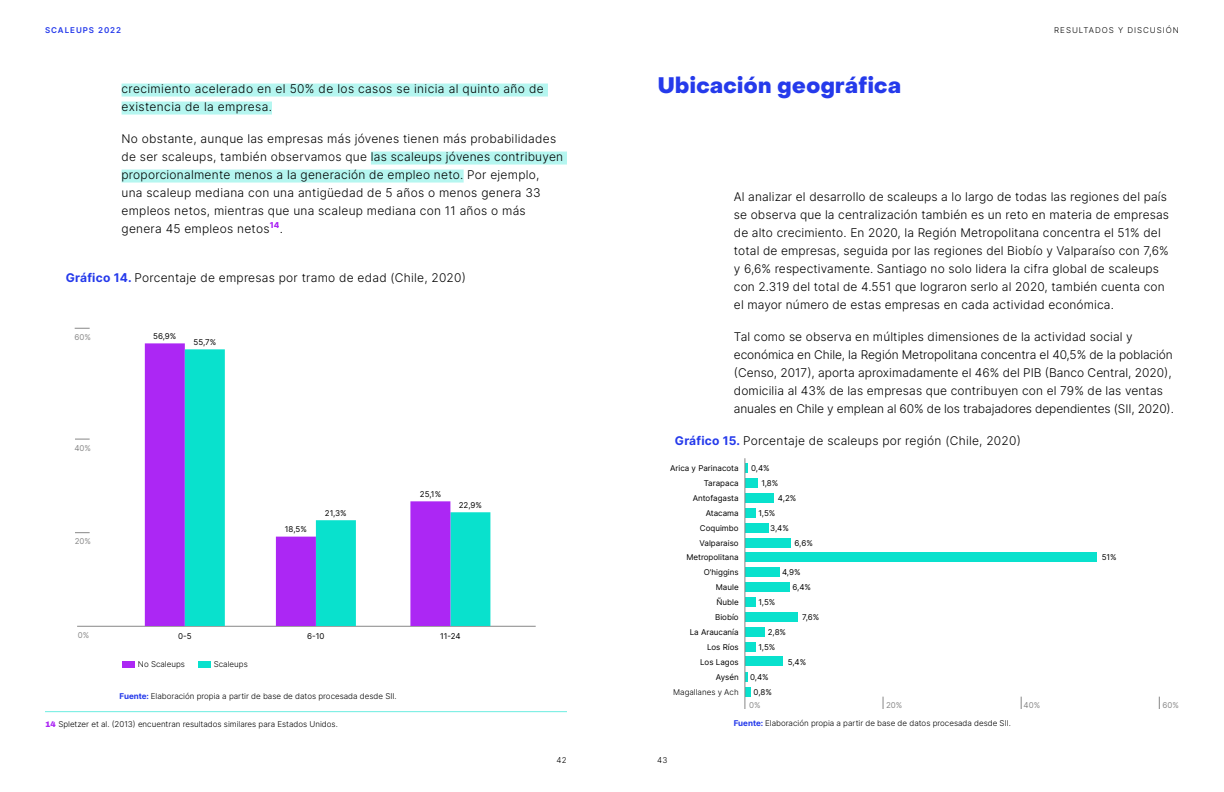
<style>
.page{position:relative;width:1224px;height:792px;background:#fff}
.page>*{position:absolute;margin:0;border:0;box-sizing:border-box;transform-origin:0 0}
.t1{font:800 22px "Object Sans";letter-spacing:.02em;color:#253aeb}
.t2{font:300 12px/18px "Inter";letter-spacing:.01em;color:#000}
.t3{font:300 12px/18px "Inter";letter-spacing:.03em;color:#000}
.t4{font:8px/14.9px "Inter";color:#000}
.t5{font:300 8px "Inter";color:#000}
.t6{font:8px "Inter";color:#878787}
.t7{font:300 8px "Inter";letter-spacing:.12em;color:#000}
.t8{font:600 8px "Inter";letter-spacing:.12em;color:#253aeb}
.s1{font-weight:700;color:#253aeb}
.s2{font-family:"Archivo";font-weight:900;color:#ac27f4}
</style>
<div class="page">
<svg style="left:746px;top:463px;width:2px;height:10px"></svg>
<div style="left:745px;top:478px;width:12px;height:10px;background:#09e1cd"></div>
<div style="left:745px;top:493px;width:29px;height:10px;background:#09e1cd"></div>
<div style="left:745px;top:508px;width:11px;height:10px;background:#09e1cd"></div>
<div style="left:745px;top:523px;width:23px;height:10px;background:#09e1cd"></div>
<div style="left:745px;top:538px;width:46px;height:10px;background:#09e1cd"></div>
<div style="left:745px;top:553px;width:352px;height:9px;background:#09e1cd"></div>
<div style="left:745px;top:567px;width:34px;height:10px;background:#09e1cd"></div>
<div style="left:745px;top:582px;width:45px;height:10px;background:#09e1cd"></div>
<div style="left:745px;top:597px;width:11px;height:10px;background:#09e1cd"></div>
<div style="left:745px;top:612px;width:53px;height:10px;background:#09e1cd"></div>
<div style="left:745px;top:627px;width:20px;height:10px;background:#09e1cd"></div>
<div style="left:745px;top:642px;width:11px;height:10px;background:#09e1cd"></div>
<div style="left:745px;top:656px;width:37px;height:10px;background:#09e1cd"></div>
<svg style="left:746px;top:672px;width:2px;height:10px"></svg>
<div style="left:745px;top:687px;width:5px;height:10px;background:#09e1cd"></div>
<div style="left:122px;top:84px;width:426px;height:13px;background:#b5f6f0"></div>
<div style="left:122px;top:102px;width:150px;height:13px;background:#b5f6f0"></div>
<div style="left:371px;top:152px;width:196px;height:13px;background:#b5f6f0"></div>
<div style="left:122px;top:170px;width:342px;height:13px;background:#b5f6f0"></div>
<hr style="left:45px;top:711px;width:522px;height:1px;background:#6bede1">
<svg style="left:75px;top:532px;width:15px;height:1px"></svg>
<svg style="left:75px;top:439px;width:15px;height:1px"></svg>
<svg style="left:75px;top:328px;width:15px;height:1px"></svg>
<hr style="left:77px;top:626px;width:459px;height:1px;background:#878787">
<div style="left:145px;top:343px;width:40px;height:283px;background:#ac27f4"></div>
<div style="left:185px;top:349px;width:40px;height:277px;background:#09e1cd"></div>
<div style="left:316px;top:520px;width:40px;height:106px;background:#09e1cd"></div>
<div style="left:450px;top:512px;width:40px;height:114px;background:#09e1cd"></div>
<div style="left:276px;top:537px;width:40px;height:89px;background:#ac27f4"></div>
<div style="left:410px;top:501px;width:40px;height:125px;background:#ac27f4"></div>
<div style="left:122px;top:661px;width:13px;height:6px;background:#ac27f4"></div>
<div style="left:198px;top:661px;width:13px;height:6px;background:#09e1cd"></div>
<svg style="left:1021px;top:697px;width:1px;height:12px"></svg>
<svg style="left:883px;top:697px;width:1px;height:12px"></svg>
<svg style="left:1159px;top:697px;width:1px;height:12px"></svg>
<hr style="left:745px;top:458px;width:1px;height:251px;background:#878787">
<p class="t8" style="left:45px;top:24px;width:78px">SCALEUPS 2022</p>
<p class="t3" style="left:122px;top:79px;width:424px">crecimiento acelerado en el 50% de los casos se inicia al quinto año de existencia de la empresa.</p>
<p class="t2" style="left:122px;top:129px;width:443px">No obstante, aunque las empresas más jóvenes tienen más probabilidades de ser scaleups, también observamos que las scaleups jóvenes contribuyen proporcionalmente menos a la generación de empleo neto. Por ejemplo, una scaleup mediana con una antigüedad de 5 años o menos genera 33 empleos netos, mientras que una scaleup mediana con 11 años o más genera 45 empleos netos<sup>14</sup>.</p>
<p class="t2" style="left:66px;top:268px;width:402px"><span class="s1">Gráfico 14.</span> Porcentaje de empresas por tramo de edad (Chile, 2020)</p>
<p class="t6" style="left:75px;top:331px;width:18px">60%</p>
<p class="t4" style="left:153px;top:328px;width:25px">56,9%</p>
<p class="t4" style="left:193px;top:334px;width:24px">55,7%</p>
<p class="t6" style="left:74px;top:442px;width:18px">40%</p>
<p class="t6" style="left:75px;top:535px;width:18px">20%</p>
<p class="t4" style="left:285px;top:521px;width:23px">18,5%</p>
<p class="t4" style="left:325px;top:505px;width:23px">21,3%</p>
<p class="t4" style="left:420px;top:486px;width:23px">25,1%</p>
<p class="t4" style="left:459px;top:497px;width:25px">22,9%</p>
<p class="t6" style="left:78px;top:629px;width:13px">0%</p>
<p class="t4" style="left:178px;top:629px;width:15px">0-5</p>
<p class="t4" style="left:307px;top:629px;width:19px">6-10</p>
<p class="t4" style="left:440px;top:629px;width:22px">11-24</p>
<p class="t5" style="left:138px;top:658px;width:48px">No Scaleups</p>
<p class="t5" style="left:214px;top:658px;width:35px">Scaleups</p>
<p class="t5" style="left:120px;top:690px;width:279px"><span class="s1">Fuente:</span> Elaboración propia a partir de base de datos procesada desde SII.</p>
<p class="t5" style="left:45px;top:718px;width:294px"><span class="s2">14</span> Spletzer et al. (2013) encuentran resultados similares para Estados Unidos.</p>
<h1 class="t1" style="left:658px;top:72px;width:245px">Ubicación geográfica</h1>
<p class="t7" style="left:1054px;top:24px;width:126px">RESULTADOS Y DISCUSIÓN</p>
<p class="t2" style="left:734px;top:187px;width:437px">Al analizar el desarrollo de scaleups a lo largo de todas las regiones del país se observa que la centralización también es un reto en materia de empresas de alto crecimiento. En 2020, la Región Metropolitana concentra el 51% del total de empresas, seguida por las regiones del Biobío y Valparaíso con 7,6% y 6,6% respectivamente. Santiago no solo lidera la cifra global de scaleups con 2.319 del total de 4.551 que lograron serlo al 2020, también cuenta con el mayor número de estas empresas en cada actividad económica.</p>
<p class="t2" style="left:734px;top:327px;width:441px">Tal como se observa en múltiples dimensiones de la actividad social y económica en Chile, la Región Metropolitana concentra el 40,5% de la población (Censo, 2017), aporta aproximadamente el 46% del PIB (Banco Central, 2020), domicilia al 43% de las empresas que contribuyen con el 79% de las ventas anuales en Chile y emplean al 60% de los trabajadores dependientes (SII, 2020).</p>
<p class="t2" style="left:675px;top:432px;width:347px"><span class="s1">Gráfico 15.</span> Porcentaje de scaleups por región (Chile, 2020)</p>
<p class="t4" style="left:670px;top:460px;width:70px">Arica y Parinacota</p>
<p class="t4" style="left:704px;top:475px;width:36px">Tarapaca</p>
<p class="t4" style="left:693px;top:490px;width:47px">Antofagasta</p>
<p class="t4" style="left:706px;top:505px;width:34px">Atacama</p>
<p class="t4" style="left:700px;top:520px;width:40px">Coquimbo</p>
<p class="t4" style="left:700px;top:535px;width:41px">Valparaiso</p>
<p class="t4" style="left:686px;top:550px;width:54px">Metropolitana</p>
<p class="t4" style="left:704px;top:565px;width:36px">O'higgins</p>
<p class="t4" style="left:716px;top:580px;width:24px">Maule</p>
<p class="t4" style="left:716px;top:595px;width:24px">Ñuble</p>
<p class="t4" style="left:715px;top:610px;width:25px">Biobío</p>
<p class="t4" style="left:690px;top:625px;width:50px">La Araucanía</p>
<p class="t4" style="left:707px;top:640px;width:33px">Los Ríos</p>
<p class="t4" style="left:700px;top:655px;width:40px">Los Lagos</p>
<p class="t4" style="left:716px;top:669px;width:24px">Aysén</p>
<p class="t5" style="left:673px;top:686px;width:67px">Magallanes y Ach</p>
<p class="t4" style="left:751px;top:460px;width:20px">0,4%</p>
<p class="t4" style="left:761px;top:475px;width:18px">1,8%</p>
<p class="t4" style="left:778px;top:490px;width:20px">4,2%</p>
<p class="t4" style="left:759px;top:505px;width:18px">1,5%</p>
<p class="t4" style="left:770px;top:520px;width:20px">3,4%</p>
<p class="t4" style="left:795px;top:535px;width:20px">6,6%</p>
<p class="t4" style="left:792px;top:565px;width:20px;text-indent:-10px">4,9%<br>6,4%</p>
<p class="t4" style="left:759px;top:595px;width:18px">1,5%</p>
<p class="t4" style="left:759px;top:625px;width:29px;text-indent:9px">2,8%<br>1,5%</p>
<p class="t4" style="left:802px;top:610px;width:19px">7,6%</p>
<p class="t4" style="left:750px;top:669px;width:23px;text-align:center">0,4%<br>0,8%</p>
<p class="t4" style="left:788px;top:655px;width:20px">5,4%</p>
<p class="t4" style="left:1102px;top:550px;width:17px">51%</p>
<p class="t6" style="left:749px;top:700px;width:13px">0%</p>
<p class="t6" style="left:886px;top:700px;width:18px">20%</p>
<p class="t6" style="left:1024px;top:700px;width:18px">40%</p>
<p class="t6" style="left:1162px;top:700px;width:18px">60%</p>
<p class="t5" style="left:734px;top:717px;width:279px"><span class="s1">Fuente:</span> Elaboración propia a partir de base de datos procesada desde SII.</p>
<p class="t5" style="left:556px;top:755px;width:12px">42</p>
<p class="t5" style="left:657px;top:755px;width:12px">43</p>
</div>
